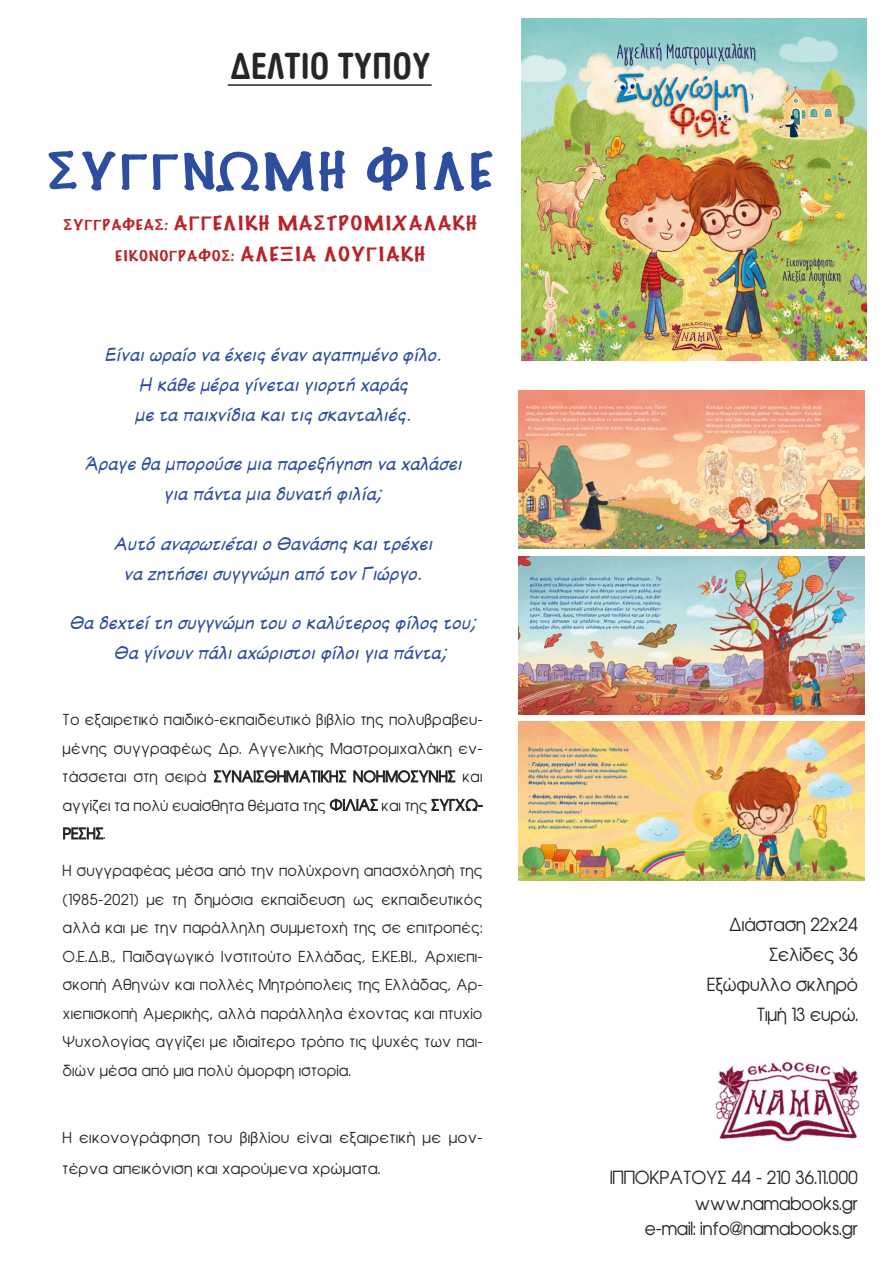
<style>
.page{position:relative;width:893px;height:1263px;background:#fff}
.page>*{position:absolute;margin:0;border:0;box-sizing:border-box;transform-origin:0 0}
.t1{font:100 46.5px "Marker Felt";letter-spacing:.05em;color:#2d4e9e;scale:1.22 1}
.t2{font:700 36px "CF Smooth Cond";color:#272526;scale:.96 1}
.t3{font:italic 18px/30px "PF Action Hero";color:#2d4e9e;text-align:center}
.t4{font:18px/30px "Mg Avant G Normal";color:#272526;text-align:right;scale:.96 1}
.t5{font:100 18px/30.8px "Marker Felt";letter-spacing:.05em;color:#bb2228;text-align:center;scale:1.22 1}
.t6{font:15px/28.5px "Mg Avant G Normal";letter-spacing:.025em;color:#272526;text-align:justify;scale:.96 1}
.t7{font:15px/31.2px "Mg Avant G Normal";letter-spacing:.025em;color:#272526}
.s1{font-size:13.5px}
</style>
<div class="page">
<img style="left:521px;top:19px;width:345px;height:341px">
<img style="left:519px;top:390px;width:345px;height:159px">
<img style="left:519px;top:556px;width:345px;height:159px">
<img style="left:519px;top:722px;width:345px;height:158px">
<img style="left:715px;top:1062px;width:145px;height:80px">
<hr style="left:228px;top:84px;width:204px;height:2px;background:#272526">
<h2 class="t2" style="left:230px;top:45px;width:210px">ΔΕΛΤΙΟ ΤΥΠΟΥ</h2>
<h1 class="t1" style="left:48px;top:135px;width:367px">ΣΥΓΓΝΩΜΗ ΦΙΛΕ</h1>
<p class="t5" style="left:64px;top:207px;width:340px"><span class="s1">ΣΥΓΓΡΑΦΕΑΣ:</span> ΑΓΓΕΛΙΚΗ ΜΑΣΤΡΟΜΙΧΑΛΑΚΗ<br><span class="s1">ΕΙΚΟΝΟΓΡΑΦΟΣ:</span> ΑΛΕΞΙΑ ΛΟΥΓΙΑΚΗ</p>
<p class="t3" style="left:104px;top:339px;width:339px">Είναι ωραίο να έχεις έναν αγαπημένο φίλο.<br>Η κάθε μέρα γίνεται γιορτή χαράς<br>με τα παιχνίδια και τις σκανταλιές.</p>
<p class="t3" style="left:84px;top:449px;width:379px">Άραγε θα μπορούσε μια παρεξήγηση να χαλάσει για πάντα μια δυνατή φιλία;</p>
<p class="t3" style="left:114px;top:528px;width:320px">Αυτό ·Ó·ÚˆÙÈ¤Ùαι ο Θανάσης και τρέχει να ζητήσει συγγνώμη από τον Γιώργο.</p>
<p class="t3" style="left:114px;top:608px;width:364px;text-align:left;text-indent:-44px">Θα δεχτεί τη συγγνώμη του ο καλύτερος φίλος του;<br>Θα γίνουν πάλι αχώριστοι φίλοι για πάντα;</p>
<p class="t6" style="left:63px;top:705px;width:439px">Το εξαιρετικό παιδικό-εκπαιδευτικό βιβλίο της πολυβραβευ&shy;μένης συγγραφέως Δρ. Αγγελικής Μαστρομιχαλάκη εν&shy;τάσσεται στη σειρά ΣΥΝΑΙΣΘΗΜΑΤΙΚΗΣ ΝΟΗΜΟΣΥΝΗΣ και αγγίζει τα πολύ ευαίσθητα θέματα της ΦΙΛΙΑΣ και της ΣΥΓΧΩ-ΡΕΣΗΣ.</p>
<p class="t6" style="left:63px;top:856px;width:438px">Η συγγραφέας μέσα από την πολύχρονη απασχόλησή της (1985-2021) με τη δημόσια εκπαίδευση ως εκπαιδευτικός αλλά και με την παράλληλη συμμετοχή της σε επιτροπές:<br>Ο.Ε.Δ.Β., Παιδαγωγικό Ινστιτούτο Ελλάδας, Ε.ΚΕ.ΒΙ., Αρχιεπι&shy;σκοπή Αθηνών και πολλές Μητρόπολεις της Ελλάδας, Αρ&shy;χιεπισκοπή Αμερικής, αλλά παράλληλα έχοντας και πτυχίο Ψυχολογίας αγγίζει με ιδιαίτερο τρόπο τις ψυχές των παι&shy;διών μέσα από μια πολύ όμορφη ιστορία.</p>
<p class="t7" style="left:63px;top:1122px;width:420px">Η εικονογράφηση του βιβλίου είναι εξαιρετική με μον&shy;τέρνα απεικόνιση και χαρούμενα χρώματα.</p>
<p class="t4" style="left:708px;top:909px;width:159px">Διάσταση 22χ24<br>Σελίδες 36<br>Εξώφυλλο σκληρό<br>Τιμή 13 ευρώ.</p>
<p class="t4" style="left:611px;top:1165px;width:260px;line-height:25.5px">ΙΠΠΟΚΡΑΤΟΥΣ 44 - 210 36.11.000 www.namabooks.gr<br>e-mail: info@namabooks.gr</p>
</div>
